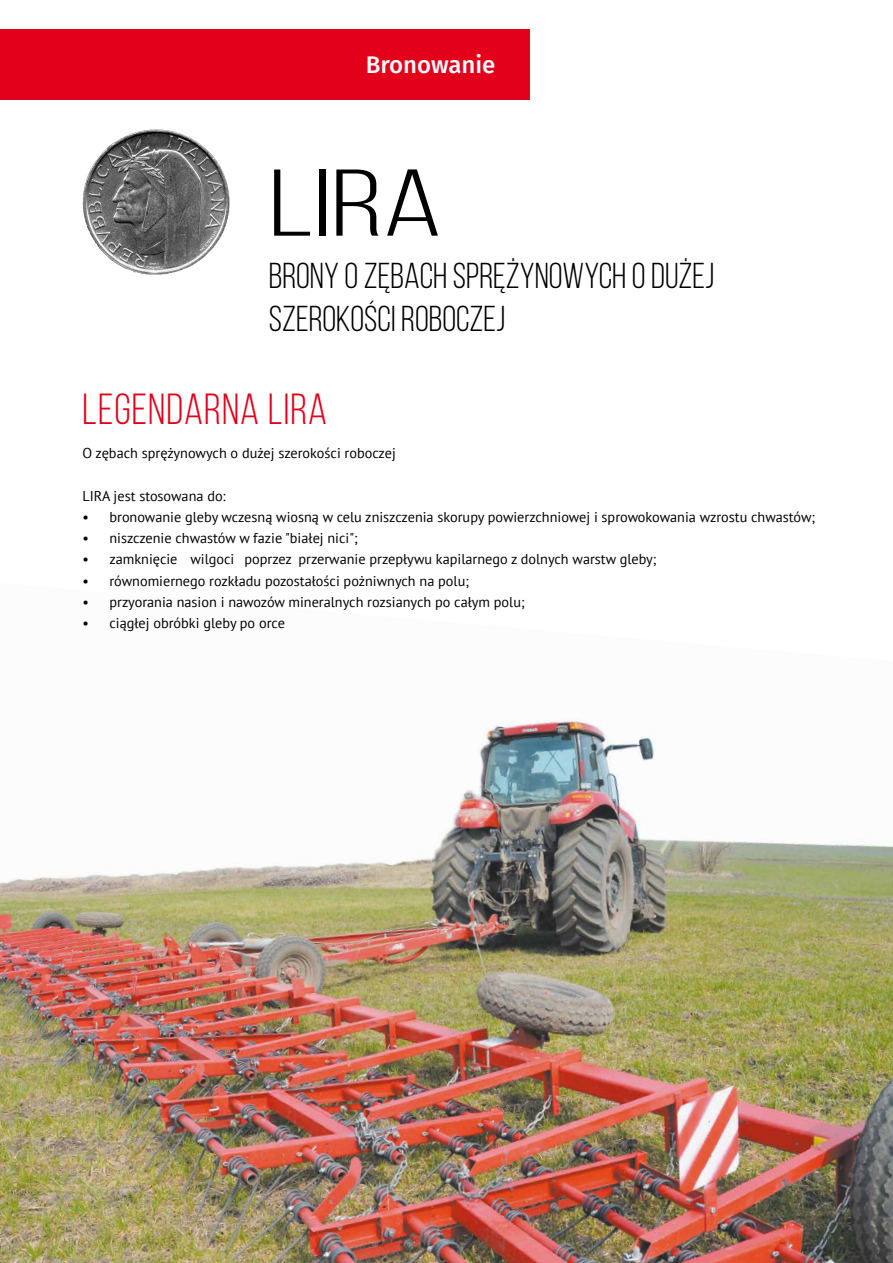
<style>
.page{position:relative;width:893px;height:1263px;background:#fff}
.page>*{position:absolute;margin:0;border:0;box-sizing:border-box;transform-origin:0 0}
.t1{font:94.5px "Bebas Neue";color:#000;scale:1.43 1}
.t2{font:43.5px "Bebas Neue";letter-spacing:.025em;color:#e2001a}
.t3{font:36px/43.2px "Bebas Neue";color:#000}
.t4{font:500 24px "Fira Sans";color:#fff}
.t5{font:14.25px "PT Sans";color:#000}
</style>
<div class="page">
<img style="left:0;top:718px;width:893px;height:545px">
<div style="left:0;top:30px;width:529px;height:70px;background:#e2001a"></div>
<img style="left:82px;top:129px;width:147px;height:146px">
<h3 class="t4" style="left:366px;top:45px;width:131px">Bronowanie</h3>
<h1 class="t1" style="left:269px;top:152px;width:123px">LIRA</h1>
<h3 class="t3" style="left:269px;top:254px;width:447px">BRONY O ZĘBACH SPRĘŻYNOWYCH O DUŻEJ<br>SZEROKOŚCI ROBOCZEJ</h3>
<h2 class="t2" style="left:82px;top:386px;width:246px">LEGENDARNA LIRA</h2>
<p class="t5" style="left:82px;top:444px;width:315px">O zębach sprężynowych o dużej szerokości roboczej</p>
<p class="t5" style="left:82px;top:486px;width:145px">LIRA jest stosowana do:</p>
<p class="t5" style="left:82px;top:508px;width:734px">• bronowanie gleby wczesną wiosną w celu zniszczenia skorupy powierzchniowej i sprowokowania wzrostu chwastów;</p>
<p class="t5" style="left:82px;top:529px;width:277px">• niszczenie chwastów w fazie "białej nici";</p>
<p class="t5" style="left:82px;top:550px;width:576px">• zamknięcie wilgoci poprzez przerwanie przepływu kapilarnego z dolnych warstw gleby;</p>
<p class="t5" style="left:82px;top:571px;width:388px">• równomiernego rozkładu pozostałości pożniwnych na polu;</p>
<p class="t5" style="left:82px;top:593px;width:444px">• przyorania nasion i nawozów mineralnych rozsianych po całym polu;</p>
<p class="t5" style="left:82px;top:614px;width:204px">• ciągłej obróbki gleby po orce</p>
</div>
